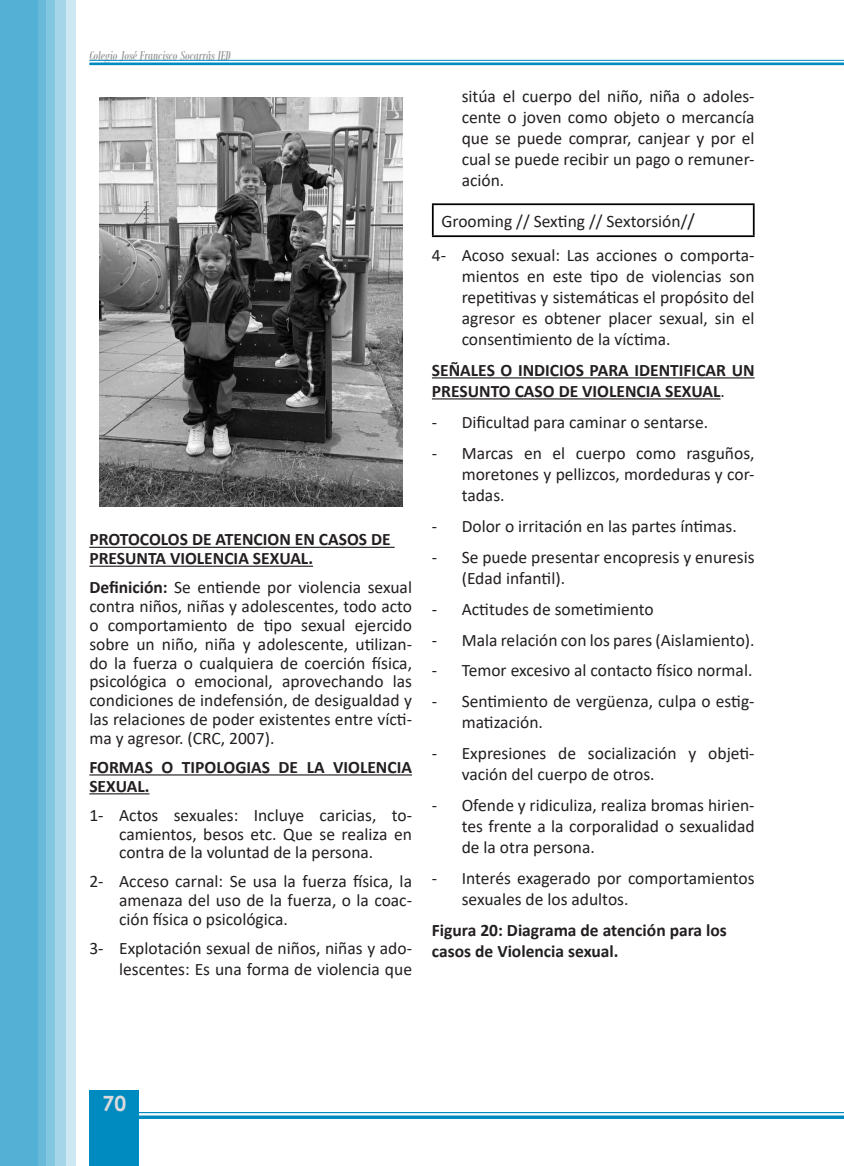
<style>
.page{position:relative;width:844px;height:1166px;background:#fff}
.page>*{position:absolute;margin:0;border:0;box-sizing:border-box;transform-origin:0 0}
.t1{font:700 21px "Century Gothic";color:#d9dadc}
.t2{font:19.25px "Times New Roman";color:#231f20;scale:.42 1}
.t3{font:17.5px/21px "Calibri";color:#231f20;text-align:justify}
.t4{font:700 17.5px/18.9px "Calibri";color:#231f20}
.t5{font:italic 14px "Bodoni MT Condensed";color:#939598}
.s1{font-weight:700}
.s2{font-size:19.25px}
.s3{font-weight:400}
</style>
<div class="page">
<div style="left:90px;top:1090px;width:49px;height:76px;background:#008bc0"></div>
<div style="left:0;top:0;width:76px;height:1166px;background:linear-gradient(to bottom,#cde8f2,#cde8f2)"></div>
<svg style="left:54px;top:0;width:11px;height:1166px;background:#a0d3e7"></svg>
<div style="left:0;top:0;width:54px;height:1166px;background:#83c6e0"></div>
<div style="left:0;top:0;width:46px;height:1166px;background:#69bad9"></div>
<div style="left:0;top:0;width:38px;height:1166px;background:#54b0d4"></div>
<hr style="left:139px;top:1112px;width:704px;height:1px;background:#008bc0">
<svg style="left:139px;top:1115px;width:704px;height:4px;background:#2099c7"></svg>
<hr style="left:89px;top:60px;width:754px;height:1px;background:#008bc0">
<hr style="left:89px;top:63px;width:754px;height:2px;background:#008bc0">
<hr style="left:89px;top:547px;width:305px;height:1px;background:#231f20">
<hr style="left:89px;top:566px;width:224px;height:1px;background:#231f20">
<hr style="left:89px;top:774px;width:323px;height:1px;background:#231f20">
<hr style="left:89px;top:793px;width:60px;height:1px;background:#231f20">
<img style="left:99px;top:98px;width:303px;height:408px">
<hr style="left:432px;top:377px;width:322px;height:1px;background:#231f20">
<hr style="left:432px;top:398px;width:288px;height:1px;background:#231f20">
<hr style="left:432px;top:203px;width:322px;height:2px;background:#000">
<hr style="left:432px;top:205px;width:1px;height:30px;background:#000">
<hr style="left:752px;top:205px;width:2px;height:30px;background:#000">
<hr style="left:432px;top:235px;width:322px;height:2px;background:#000">
<p class="t5" style="left:89px;top:47px;width:143px">Colegio José Francisco Socarrás IED</p>
<p class="t4" style="left:89px;top:530px;width:303px">PROTOCOLOS DE ATENCION EN CASOS DE<br>PRESUNTA VIOLENCIA SEXUAL.</p>
<p class="t3" style="left:89px;top:577px;width:324px;line-height:18.9px"><span class="s1">Definición:</span> Se entiende por violencia sexual contra niños, niñas y adolescentes, todo acto o comportamiento de tipo sexual ejercido sobre un niño, niña y adolescente, utilizan&shy;do la fuerza o cualquiera de coerción física, psicológica o emocional, aprovechando las condiciones de indefensión, de desigualdad y las relaciones de poder existentes entre vícti&shy;ma y agresor. (CRC, 2007).</p>
<p class="t4" style="left:89px;top:757px;width:324px">FORMAS O TIPOLOGIAS DE LA VIOLENCIA<br>SEXUAL.</p>
<p class="t3" style="left:119px;top:805px;width:294px;line-height:18.9px;text-indent:-30px">1- Actos sexuales: Incluye caricias, to&shy;camientos, besos etc. Que se realiza en contra de la voluntad de la persona.</p>
<p class="t3" style="left:119px;top:871px;width:294px;line-height:18.9px;text-indent:-30px">2- Acceso carnal: Se usa la fuerza física, la amenaza del uso de la fuerza, o la coac&shy;ción física o psicológica.</p>
<p class="t3" style="left:89px;top:937px;width:324px;text-align:right">3- Explotación sexual de niños, niñas y ado&shy;lescentes: Es una forma de violencia que</p>
<p class="t2" style="left:266px;top:745px;width:21px">64</p>
<p class="t3" style="left:461px;top:86px;width:294px">sitúa el cuerpo del niño, niña o adoles&shy;cente o joven como objeto o mercancía que se puede comprar, canjear y por el cual se puede recibir un pago o remuner&shy;ación.</p>
<p class="t3" style="left:441px;top:211px;width:255px">Grooming // Sexting // Sextorsión/<span class="s2">/</span></p>
<p class="t3" style="left:461px;top:244px;width:294px;text-indent:-30px">4- Acoso sexual: Las acciones o comporta&shy;mientos en este tipo de violencias son repetitivas y sistemáticas el propósito del agresor es obtener placer sexual, sin el consentimiento de la víctima.</p>
<p class="t4" style="left:432px;top:359px;width:324px;line-height:21px">SEÑALES O INDICIOS PARA IDENTIFICAR UN<br>PRESUNTO CASO DE VIOLENCIA SEXUAL<span class="s3">.</span></p>
<p class="t3" style="left:432px;top:411px;width:278px">- Dificultad para caminar o sentarse.</p>
<p class="t3" style="left:461px;top:442px;width:294px;text-indent:-30px">- Marcas en el cuerpo como rasguños, moretones y pellizcos, mordeduras y cor&shy;tadas.</p>
<p class="t3" style="left:432px;top:515px;width:306px">- Dolor o irritación en las partes íntimas.</p>
<p class="t3" style="left:461px;top:546px;width:294px;text-indent:-30px">- Se puede presentar encopresis y enuresis (Edad infantil).</p>
<p class="t3" style="left:432px;top:598px;width:223px">- Actitudes de sometimiento</p>
<p class="t3" style="left:432px;top:629px;width:324px">- Mala relación con los pares (Aislamiento).</p>
<p class="t3" style="left:432px;top:660px;width:322px">- Temor excesivo al contacto físico normal.</p>
<p class="t3" style="left:461px;top:690px;width:294px;text-indent:-30px">- Sentimiento de vergüenza, culpa o estig&shy;matización.</p>
<p class="t3" style="left:461px;top:742px;width:294px;text-indent:-30px">- Expresiones de socialización y objeti&shy;vación del cuerpo de otros.</p>
<p class="t3" style="left:461px;top:794px;width:294px;text-indent:-30px">- Ofende y ridiculiza, realiza bromas hirien&shy;tes frente a la corporalidad o sexualidad de la otra persona.</p>
<p class="t3" style="left:461px;top:867px;width:294px;text-indent:-30px">- Interés exagerado por comportamientos sexuales de los adultos.</p>
<p class="t4" style="left:432px;top:919px;width:296px;line-height:21px">Figura 20: Diagrama de atención para los casos de Violencia sexual.</p>
<p class="t1" style="left:103px;top:1087px;width:25px">70</p>
</div>
